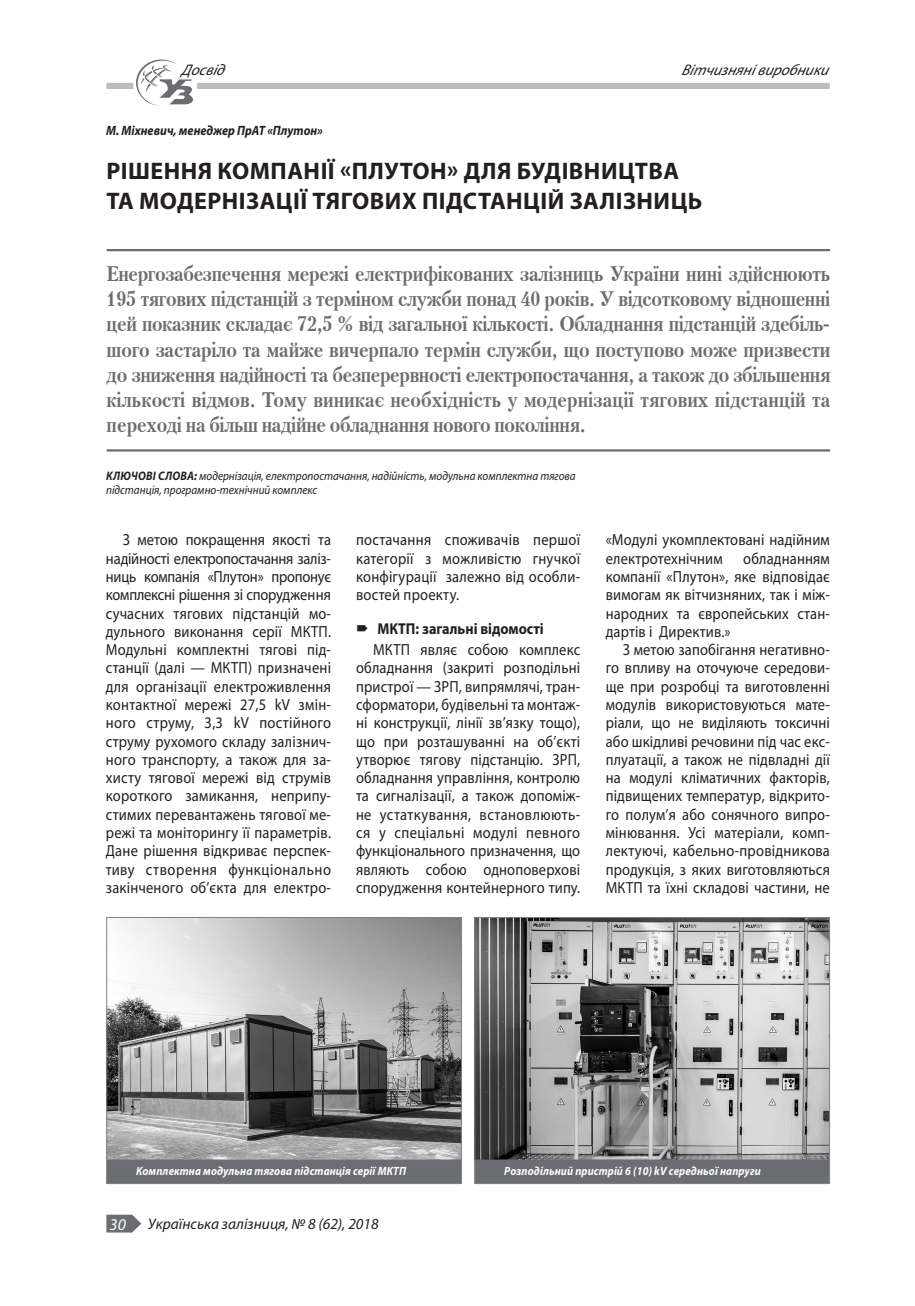
<style>
.page{position:relative;width:915px;height:1306px;background:#fff}
.page>*{position:absolute;margin:0;border:0;box-sizing:border-box;transform-origin:0 0}
.Заголовок_01{font:700 24px/30px "Myriad Pro";letter-spacing:.02em;color:#231f20}
.Лит_врезка{font:700 21px/25.2px "Petersburg C";letter-spacing:-.02em;color:#6c6d70;text-align:justify;scale:.9 1}
.t1{font:italic 16.5px "Myriad Pro";color:#fff}
.Основной_текст{font:16.2px/18.3px "Myriad Pro";letter-spacing:.01em;color:#231f20;text-align:justify;scale:.9 1}
.t2{font:700 15.75px "Myriad Pro";color:#231f20;scale:.9 1}
.t3{font:italic 15.3px "Myriad Pro";color:#231f20}
.Автор{font:italic 700 13.5px "Myriad Pro";color:#231f20;scale:.9 1}
.Основной_текст-2{font:italic 12.3px/14.9px "Myriad Pro";color:#231f20;scale:.9 1}
.Рисунок{font:italic 700 12px "Myriad Pro";letter-spacing:.01em;color:#fff;scale:.9 1}
.s1{font-weight:700}
</style>
<div class="page">
<img style="left:476px;top:919px;width:351px;height:240px">
<img style="left:108px;top:919px;width:351px;height:240px">
<div style="left:474px;top:1159px;width:355px;height:24px;background:#6c6d70;border:1px solid #6c6d70"></div>
<hr style="left:107px;top:249px;width:722px;height:2px;background:#6c6d70">
<hr style="left:107px;top:449px;width:722px;height:2px;background:#6c6d70">
<div style="left:106px;top:1159px;width:355px;height:24px;background:#6c6d70;border:1px solid #6c6d70"></div>
<div style="left:106px;top:917px;width:355px;height:266px;border:1px solid #808285"></div>
<div style="left:474px;top:917px;width:355px;height:266px;border:1px solid #808285"></div>
<div style="left:106px;top:83px;width:723px;height:6px;background:#bcbdc0;border-radius:2px"></div>
<div style="left:133px;top:81px;width:64px;height:9px;background:#fff;border-radius:2px"></div>
<svg style="left:136px;top:60px;width:57px;height:46px"></svg>
<svg style="left:106px;top:1214px;width:35px;height:18px"></svg>
<p class="t3" style="left:181px;top:61px;width:49px">Досвід</p>
<p class="t3" style="left:681px;top:61px;width:153px">Вітчизнянівиробники</p>
<p class="Автор" style="left:106px;top:121px;width:242px">М. Міхневич, менеджер ПрАТ «Плутон»</p>
<p class="Заголовок_01" style="left:106px;top:155px;width:597px">РІШЕННЯ КОМПАНІЇ «ПЛУТОН» ДЛЯ БУДІВНИЦТВА<br>ТА МОДЕРНІЗАЦІЇ ТЯГОВИХ ПІДСТАНЦІЙ ЗАЛІЗНИЦЬ</p>
<p class="Лит_врезка" style="left:107px;top:261px;width:805px">Енергозабезпечення мережі електрифікованих залізниць України нині здійснюють 195 тягових підстанцій з терміном служби понад 40 років. У відсотковому відношенні цей показник складає 72,5 % від загальної кількості. Обладнання підстанцій здебіль&shy;шого застаріло та майже вичерпало термін служби, що поступово може призвести до зниження надійності та безперервності електропостачання, а також до збільшення кількості відмов. Тому виникає необхідність у модернізації тягових підстанцій та переході на більш надійне обладнання нового покоління.</p>
<p class="Основной_текст-2" style="left:106px;top:468px;width:523px"><span class="s1">КЛЮЧОВІ СЛОВА:</span> модернізація, електропостачання, надійність, модульна комплектна тягова підстанція, програмно-технічний комплекс</p>
<p class="Основной_текст" style="left:356px;top:530px;width:250px">постачання споживачів першої категорії з можливістю гнучкої конфігурації залежно від особли&shy;востей проекту.</p>
<p class="t2" style="left:377px;top:618px;width:186px">МКТП: загальні відомості</p>
<p class="Основной_текст" style="left:356px;top:640px;width:250px;text-indent:17px">МКТП являє собою комплекс обладнання (закриті розподільні пристрої — ЗРП, випрямлячі, тран&shy;сформатори, будівельні та монтаж&shy;ні конструкції, лінії зв’язку тощо), що при розташуванні на об’єкті утворює тягову підстанцію. ЗРП, обладнання управління, контролю та сигналізації, а також допоміж&shy;не устаткування, встановлюють&shy;ся у спеціальні модулі певного функціонального призначення, що являють собою одноповерхові спорудження контейнерного типу.</p>
<p class="Основной_текст" style="left:106px;top:530px;width:252px;text-indent:17px">З метою покращення якості та надійності електропостачання заліз&shy;ниць компанія «Плутон» пропонує комплексні рішення зі спорудження сучасних тягових підстанцій мо&shy;дульного виконання серії МКТП.<br>Модульні комплектні тягові під&shy;станції (далі — МКТП) призначені для організації електроживлення контактної мережі 27,5 kV змін&shy;ного струму, 3,3 kV постійного струму рухомого складу залізнич&shy;ного транспорту, а також для за&shy;хисту тягової мережі від струмів короткого замикання, неприпу&shy;стимих перевантажень тягової ме&shy;режі та моніторингу її параметрів.<br>Дане рішення відкриває перспек&shy;тиву створення функціонально закінченого об’єкта для електро-</p>
<p class="Основной_текст" style="left:605px;top:530px;width:250px">«Модулі укомплектовані надійним електротехнічним</p>
<p class="Основной_текст" style="left:605px;top:549px;width:250px;text-indent:137px">обладнанням компанії «Плутон», яке відповідає вимогам як вітчизняних, так і між&shy;народних та європейських стан&shy;дартів і Директив.»</p>
<p class="Основной_текст" style="left:605px;top:640px;width:250px;text-indent:17px">З метою запобігання негативно&shy;го впливу на оточуюче середови&shy;ще при розробці та виготовленні модулів використовуються мате&shy;ріали, що не виділяють токсичні або шкідливі речовини під час екс&shy;плуатації, а також не підвладні дії на модулі кліматичних факторів, підвищених температур, відкрито&shy;го полум’я або сонячного випро&shy;мінювання. Усі матеріали, комп&shy;лектуючі, кабельно-провідникова продукція, з яких виготовляються МКТП та їхні складові частини, не</p>
<p class="Рисунок" style="left:136px;top:1162px;width:301px">Комплектна модульна тягова підстанція серії МКТП</p>
<p class="Рисунок" style="left:504px;top:1162px;width:286px">Розподільний пристрій 6 (10) kV середньої напруги</p>
<p class="t1" style="left:109px;top:1213px;width:18px">30</p>
<p class="t3" style="left:148px;top:1214px;width:232px">Українська залізниця, № 8 (62), 2018</p>
</div>
